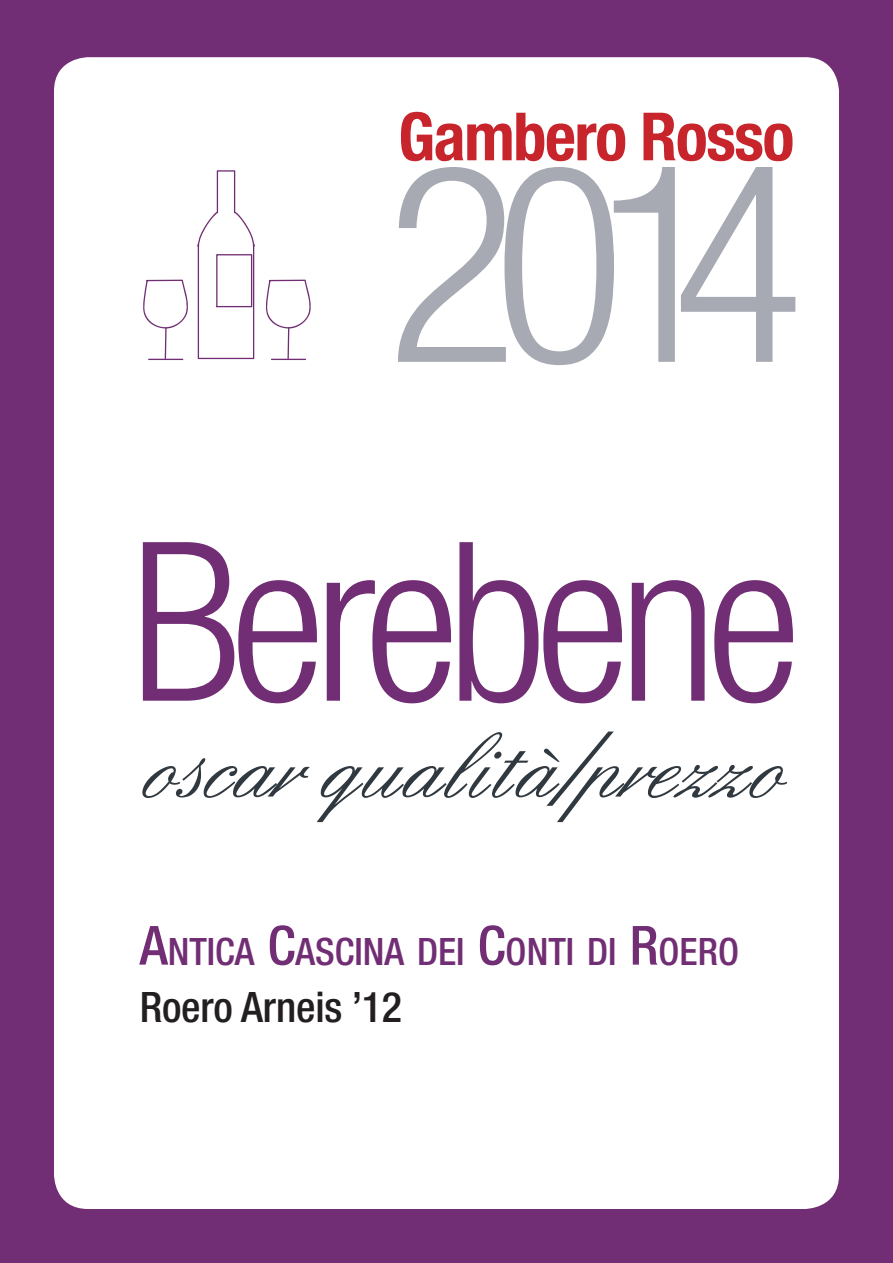
<style>
.page{position:relative;width:893px;height:1263px;background:#712e74}
.page>*{position:absolute;margin:0;border:0;box-sizing:border-box;transform-origin:0 0}
.t1{font:300 condensed 275.1px "Helvetica Neue LT Com";color:#a7aab3}
.t2{font:300 condensed 222px "Helvetica Neue LT Com";letter-spacing:-.05em;color:#712e74}
.t3{font:100.5px "English";letter-spacing:-.015em;color:#313940}
.t4{font:700 condensed 66.6px "Helvetica Neue LT Com";letter-spacing:-.02em;color:#c8242b}
.grepprova{font:500 condensed 42px "Helvetica Neue LT Com";letter-spacing:-.005em;color:#231f20}
.grepprova-2{font:500 condensed 37.8px "Helvetica Neue LT Com";color:#712e74}
.s1{font-size:54px}
</style>
<div class="page">
<div style="left:54px;top:57px;width:785px;height:1152px;background:#fff;border-radius:34px"></div>
<svg style="left:198px;top:170px;width:56px;height:189px"></svg>
<svg style="left:143px;top:280px;width:45px;height:80px"></svg>
<svg style="left:266px;top:280px;width:45px;height:80px"></svg>
<p class="t4" style="left:398px;top:97px;width:398px">Gambero Rosso</p>
<p class="t1" style="left:386px;top:107px;width:420px">2014</p>
<p class="t2" style="left:130px;top:495px;width:672px">Berebene</p>
<p class="t3" style="left:159px;top:712px;width:645px">oscar qualità/prezzo</p>
<p class="grepprova-2" style="left:140px;top:929px;width:601px"><span class="s1">A</span>NTICA <span class="s1">C</span>ASCINA DEI <span class="s1">C</span>ONTI DI <span class="s1">R</span>OERO</p>
<p class="grepprova" style="left:140px;top:982px;width:264px">Roero Arneis ’12</p>
</div>
